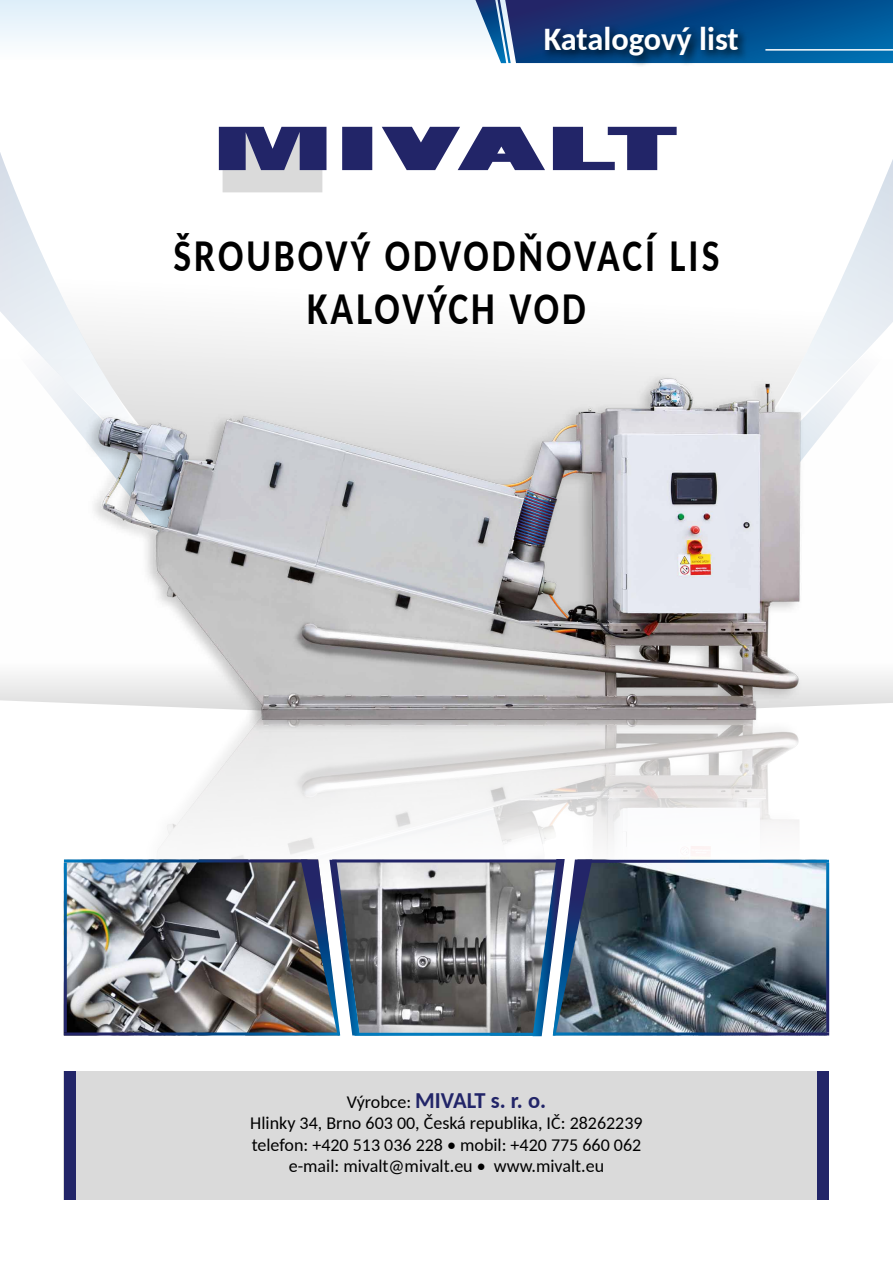
<style>
.page{position:relative;width:893px;height:1263px;background:#fff}
.page>*{position:absolute;margin:0;border:0;box-sizing:border-box;transform-origin:0 0}
.t1{font:700 45px/52.5px "Carlito";letter-spacing:.08em;color:#000;text-align:center;scale:.83 1}
.t2{font:700 32.25px "Carlito";color:#fff}
.t3{font:700 22.5px "Carlito";color:#222568}
.t4{font:18px/21.6px "Carlito";color:#000;text-align:center}
.s1{font-weight:400;font-size:18px;color:#000}
</style>
<div class="page">
<svg style="left:819px;top:159px;width:74px;height:199px"></svg>
<svg style="left:0;top:152px;width:127px;height:206px"></svg>
<div style="left:64px;top:1071px;width:765px;height:128px;background:#dadada"></div>
<div style="left:64px;top:1071px;width:12px;height:128px;background:#222568"></div>
<div style="left:817px;top:1071px;width:12px;height:128px;background:#222568"></div>
<svg style="left:0;top:358px;width:893px;height:348px"></svg>
<img style="left:70px;top:799px;width:753px;height:237px">
<svg style="left:219px;top:127px;width:458px;height:65px"></svg>
<img style="left:64px;top:862px;width:237px;height:170px">
<img style="left:336px;top:862px;width:196px;height:174px">
<img style="left:592px;top:859px;width:235px;height:173px">
<div style="left:0;top:0;width:893px;height:109px;background:linear-gradient(to bottom,#e4f1fa,#fff)"></div>
<svg style="left:475px;top:0;width:418px;height:63px;background:#1a5692"></svg>
<div style="left:542px;top:23px;width:208px;height:45px;background:#000;opacity:.75"></div>
<img style="left:70px;top:327px;width:753px;height:472px">
<hr style="left:64px;top:1032px;width:276px;height:3px;background:#fff">
<hr style="left:64px;top:859px;width:243px;height:3px;background:#fff">
<hr style="left:332px;top:859px;width:230px;height:3px;background:#222568">
<hr style="left:355px;top:1033px;width:181px;height:3px;background:#007cbf">
<hr style="left:64px;top:863px;width:3px;height:169px;background:#fff">
<hr style="left:553px;top:1032px;width:276px;height:3px;background:#fff">
<hr style="left:586px;top:860px;width:243px;height:3px;background:#fff">
<hr style="left:826px;top:863px;width:3px;height:169px;background:#fff">
<img style="left:301px;top:859px;width:59px;height:176px">
<img style="left:532px;top:858px;width:60px;height:179px">
<hr style="left:765px;top:49px;width:128px;height:2px;background:#fff">
<h2 class="t2" style="left:544px;top:17px;width:197px">Katalogový list</h2>
<h1 class="t1" style="left:174px;top:228px;width:659px">ŠROUBOVÝ ODVODŇOVACÍ LIS<br>KALOVÝCH VOD</h1>
<p class="t3" style="left:347px;top:1085px;width:201px"><span class="s1">Výrobce:</span> MIVALT s. r. o.</p>
<p class="t4" style="left:250px;top:1111px;width:394px">Hlinky 34, Brno 603 00, Česká republika, IČ: 28262239 telefon: +420 513 036 228 • mobil: +420 775 660 062 e-mail: mivalt@mivalt.eu • www.mivalt.eu</p>
</div>
